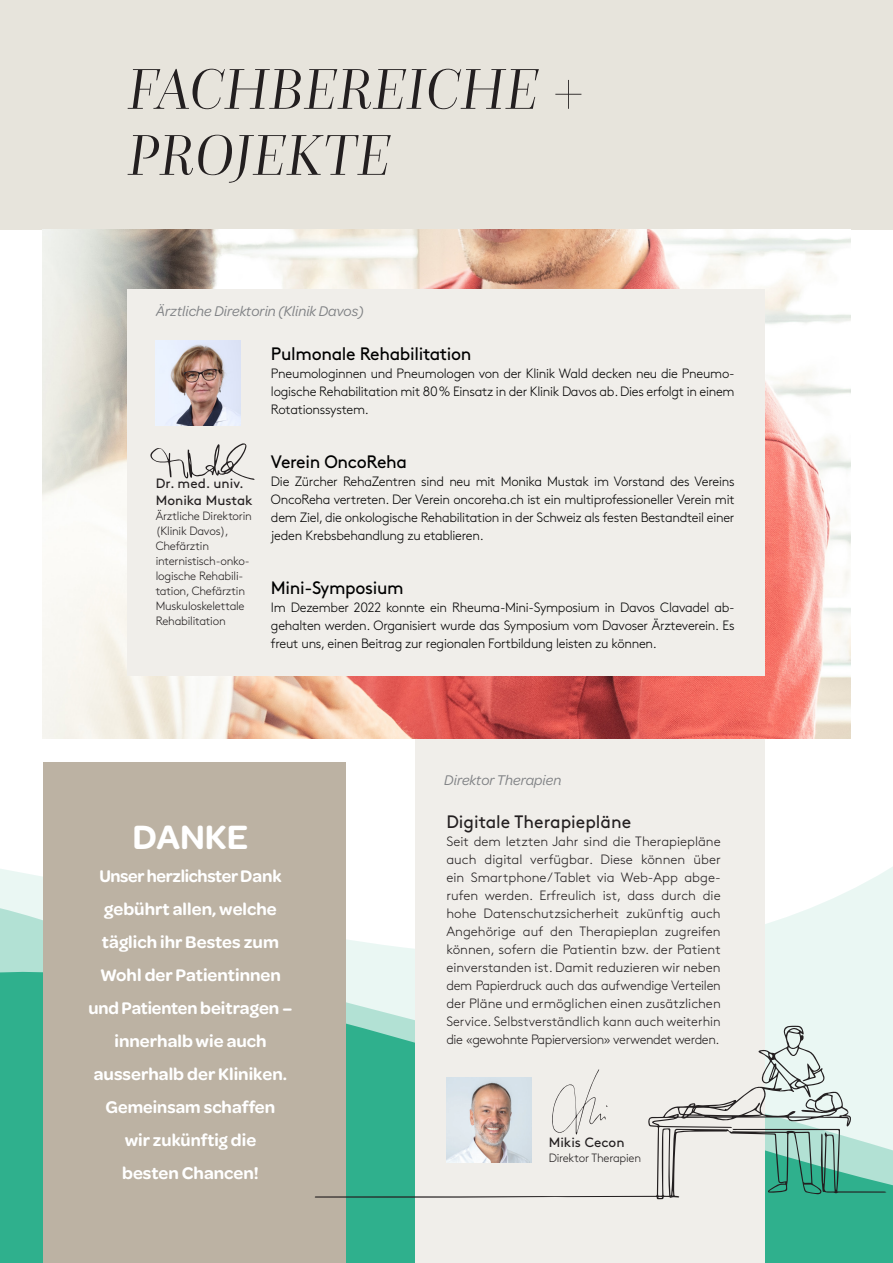
<style>
.page{position:relative;width:893px;height:1263px;background:#fff}
.page>*{position:absolute;margin:0;border:0;box-sizing:border-box;transform-origin:0 0}
.t1{font:italic 300 60px/66px "Questa Grande";color:#231f20}
.t2{font:600 36px "Omnes";color:#fff}
.t3{font:600 18px/33px "Omnes";color:#fff;text-align:center}
.t4{font:18px "Brown Std";letter-spacing:-.02em;color:#000}
.t5{font:18px "Brown Std";color:#231f20}
.t6{font:italic 15px "Omnes";color:#808285}
.t7{font:300 13.5px/18px "Brown Std";letter-spacing:-.02em;color:#000;text-align:justify}
.t8{font:300 13.5px/18px "Brown Std";letter-spacing:-.03em;color:#231f20;text-align:justify}
.t9{font:13.5px/16.2px "Brown Std";color:#231f20}
.t10{font:300 12px/15px "Brown Std";letter-spacing:-.02em;color:#231f20}
</style>
<div class="page">
<svg style="left:0;top:791px;width:893px;height:157px"></svg>
<svg style="left:0;top:948px;width:893px;height:315px;background:#81cfb9"></svg>
<div style="left:415px;top:714px;width:350px;height:549px;background:#f0eeea"></div>
<div style="left:43px;top:762px;width:302px;height:501px;background:#bcb2a3"></div>
<div style="left:0;top:0;width:893px;height:230px;background:#e7e4dc"></div>
<svg style="left:315px;top:1026px;width:536px;height:173px"></svg>
<svg style="left:729px;top:1129px;width:157px;height:65px"></svg>
<img style="left:43px;top:230px;width:807px;height:508px">
<div style="left:128px;top:289px;width:637px;height:387px;background:#f0eeea"></div>
<img style="left:156px;top:340px;width:85px;height:85px">
<svg style="left:150px;top:443px;width:105px;height:37px"></svg>
<h1 class="t1" style="left:128px;top:56px;width:458px">FACHBEREICHE +<br>PROJEKTE</h1>
<p class="t6" style="left:156px;top:302px;width:209px">Ärztliche Direktorin (Klinik Davos)</p>
<p class="t9" style="left:156px;top:476px;width:98px">Dr. med. univ.<br>Monika Mustak</p>
<p class="t10" style="left:156px;top:508px;width:98px">Ärztliche Direktorin (Klinik Davos),<br>Chefärztin internistisch-onko&shy;logische Rehabili&shy;tation, Chefärztin<br>Muskuloskelettale<br>Rehabilitation</p>
<h3 class="t4" style="left:271px;top:343px;width:202px">Pulmonale Rehabilitation</h3>
<p class="t7" style="left:271px;top:365px;width:465px">Pneumologinnen und Pneumologen von der Klinik Wald decken neu die Pneumo&shy;logische Rehabilitation mit 80% Einsatz in der Klinik Davos ab. Dies erfolgt in einem Rotationssystem.</p>
<h3 class="t4" style="left:271px;top:451px;width:138px">Verein OncoReha</h3>
<p class="t7" style="left:271px;top:473px;width:465px">Die Zürcher RehaZentren sind neu mit Monika Mustak im Vorstand des Vereins OncoReha vertreten. Der Verein oncoreha.ch ist ein multiprofessioneller Verein mit dem Ziel, die onkologische Rehabilitation in der Schweiz als festen Bestandteil einer jeden Krebsbehandlung zu etablieren.</p>
<h3 class="t4" style="left:271px;top:577px;width:134px">Mini-Symposium</h3>
<p class="t7" style="left:271px;top:599px;width:465px">Im Dezember 2022 konnte ein Rheuma-Mini-Symposium in Davos Clavadel ab&shy;gehalten werden. Organisiert wurde das Symposium vom Davoser Ärzteverein. Es freut uns, einen Beitrag zur regionalen Fortbildung leisten zu können.</p>
<p class="t6" style="left:444px;top:770px;width:119px">Direktor Therapien</p>
<h2 class="t2" style="left:133px;top:811px;width:117px">DANKE</h2>
<h3 class="t3" style="left:89px;top:858px;width:205px">Unser herzlichster Dank gebührt allen, welche täglich ihr Bestes zum<br>Wohl der Patientinnen und Patienten beitragen – innerhalb wie auch ausserhalb der Kliniken.<br>Gemeinsam schaffen<br>wir zukünftig die<br>besten Chancen!</h3>
<h3 class="t5" style="left:446px;top:811px;width:186px">Digitale Therapiepläne</h3>
<p class="t8" style="left:446px;top:833px;width:276px">Seit dem letzten Jahr sind die Therapiepläne auch digital verfügbar. Diese können über ein Smartphone/Tablet via Web-App abge&shy;rufen werden. Erfreulich ist, dass durch die hohe Datenschutzsicherheit zukünftig auch Angehörige auf den Therapieplan zugreifen können, sofern die Patientin bzw. der Patient einverstanden ist. Damit reduzieren wir neben dem Papierdruck auch das aufwendige Verteilen der Pläne und ermöglichen einen zusätzlichen Service. Selbstverständlich kann auch weiterhin die «gewohnte Papierversion» verwendet werden.</p>
<p class="t9" style="left:549px;top:1134px;width:77px">Mikis Cecon</p>
<p class="t10" style="left:549px;top:1150px;width:94px">Direktor Therapien</p>
</div>
